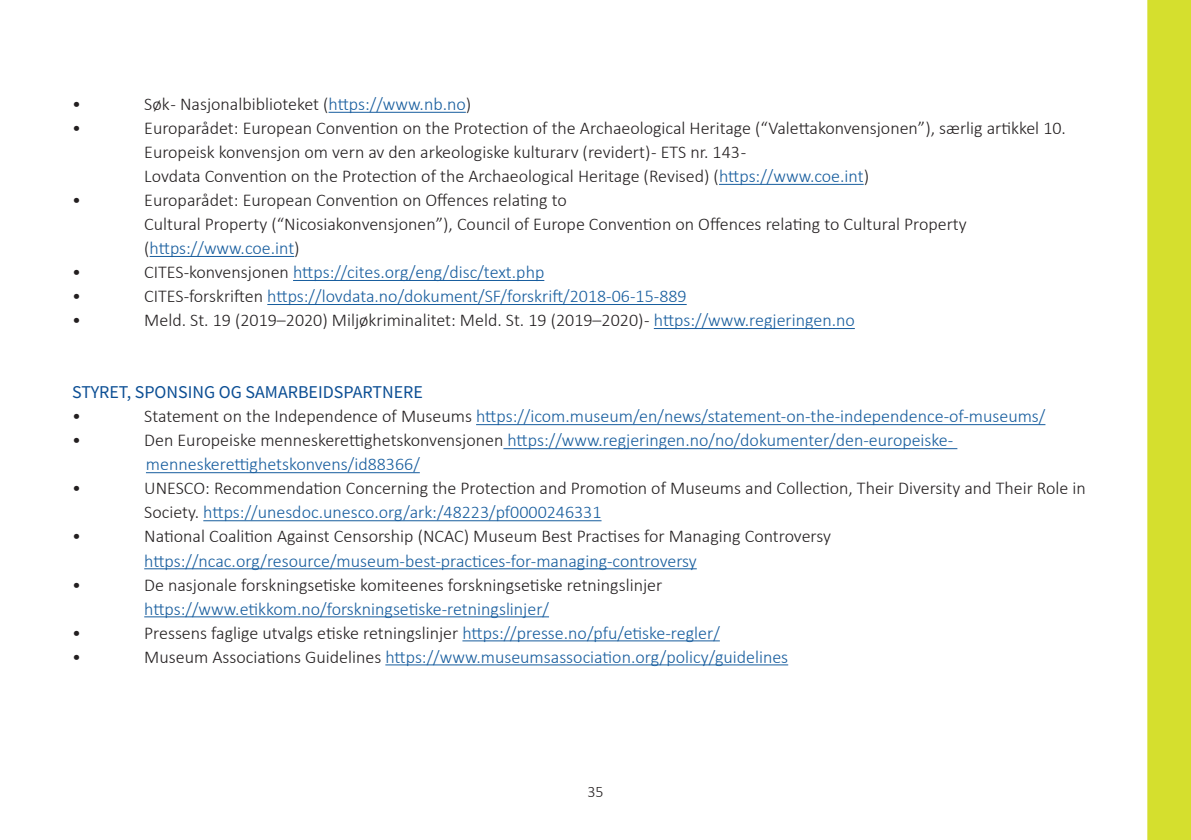
<style>
.page{position:relative;width:1191px;height:840px;background:#fff}
.page>*{position:absolute;margin:0;border:0;box-sizing:border-box;transform-origin:0 0}
.t1{font:300 18px "Calibri";color:#231f20}
.t2{font:300 18px "Calibri";color:#175d9e}
.t3{font:18px "Source Sans Variable";color:#0b4e94}
.t4{font:300 16px "Calibri";color:#231f20}
.s1{color:#175d9e}
.s2{color:#231f20}
</style>
<div class="page">
<hr style="left:328px;top:112px;width:138px;height:1px;background:#175d9e">
<hr style="left:719px;top:184px;width:144px;height:1px;background:#175d9e">
<hr style="left:150px;top:256px;width:144px;height:1px;background:#175d9e">
<hr style="left:293px;top:280px;width:251px;height:1px;background:#175d9e">
<hr style="left:267px;top:304px;width:419px;height:1px;background:#175d9e">
<hr style="left:654px;top:328px;width:201px;height:1px;background:#175d9e">
<hr style="left:476px;top:424px;width:569px;height:1px;background:#175d9e">
<hr style="left:503px;top:448px;width:454px;height:1px;background:#175d9e">
<hr style="left:146px;top:472px;width:274px;height:1px;background:#175d9e">
<hr style="left:203px;top:520px;width:398px;height:1px;background:#175d9e">
<hr style="left:144px;top:568px;width:553px;height:1px;background:#175d9e">
<hr style="left:144px;top:616px;width:405px;height:1px;background:#175d9e">
<hr style="left:462px;top:640px;width:258px;height:1px;background:#175d9e">
<hr style="left:385px;top:664px;width:403px;height:1px;background:#175d9e">
<div style="left:1147px;top:0;width:44px;height:839px;background:#d5df2e"></div>
<p class="t1" style="left:72px;top:93px;width:10px">•</p>
<p class="t1" style="left:144px;top:93px;width:328px">Søk - Nasjonalbiblioteket (<span class="s1">https://www.nb.no</span>)</p>
<p class="t1" style="left:72px;top:117px;width:10px">•</p>
<p class="t1" style="left:144px;top:117px;width:923px">Europarådet: European Convention on the Protection of the Archaeological Heritage (“Valettakonvensjonen”), særlig artikkel 10.</p>
<p class="t1" style="left:144px;top:141px;width:603px">Europeisk konvensjon om vern av den arkeologiske kulturarv (revidert) - ETS nr. 143 -</p>
<p class="t1" style="left:144px;top:165px;width:726px">Lovdata Convention on the Protection of the Archaeological Heritage (Revised) (<span class="s1">https://www.coe.int</span>)</p>
<p class="t1" style="left:72px;top:189px;width:10px">•</p>
<p class="t1" style="left:144px;top:189px;width:424px">Europarådet: European Convention on Offences relating to</p>
<p class="t1" style="left:144px;top:213px;width:824px">Cultural Property (“Nicosiakonvensjonen”), Council of Europe Convention on Offences relating to Cultural Property</p>
<p class="t2" style="left:144px;top:237px;width:157px"><span class="s2">(</span>https://www.coe.int<span class="s2">)</span></p>
<p class="t1" style="left:72px;top:261px;width:10px">•</p>
<p class="t2" style="left:144px;top:261px;width:402px"><span class="s2">CITES-konvensjonen</span> https://cites.org/eng/disc/text.php</p>
<p class="t1" style="left:72px;top:285px;width:10px">•</p>
<p class="t2" style="left:144px;top:285px;width:544px"><span class="s2">CITES-forskriften</span> https://lovdata.no/dokument/SF/forskrift/2018-06-15-889</p>
<p class="t1" style="left:72px;top:309px;width:10px">•</p>
<p class="t1" style="left:144px;top:309px;width:712px">Meld. St. 19 (2019–2020) Miljøkriminalitet: Meld. St. 19 (2019–2020) - <span class="s1">https://www.regjeringen.no</span></p>
<p class="t3" style="left:72px;top:381px;width:352px">STYRET, SPONSING OG SAMARBEIDSPARTNERE</p>
<p class="t1" style="left:72px;top:405px;width:10px">•</p>
<p class="t2" style="left:144px;top:405px;width:902px"><span class="s2">Statement on the Independence of Museums</span> https://icom.museum/en/news/statement-on-the-independence-of-museums/</p>
<p class="t1" style="left:72px;top:429px;width:10px">•</p>
<p class="t2" style="left:144px;top:429px;width:810px"><span class="s2">Den Europeiske menneskerettighetskonvensjonen</span> https://www.regjeringen.no/no/dokumenter/den-europeiske-</p>
<p class="t2" style="left:146px;top:453px;width:275px">menneskerettighetskonvens/id88366/</p>
<p class="t1" style="left:72px;top:477px;width:10px">•</p>
<p class="t1" style="left:144px;top:477px;width:943px">UNESCO: Recommendation Concerning the Protection and Promotion of Museums and Collection, Their Diversity and Their Role in</p>
<p class="t2" style="left:144px;top:501px;width:459px"><span class="s2">Society.</span> https://unesdoc.unesco.org/ark:/48223/pf0000246331</p>
<p class="t1" style="left:72px;top:525px;width:10px">•</p>
<p class="t1" style="left:144px;top:525px;width:688px">National Coalition Against Censorship (NCAC) Museum Best Practises for Managing Controversy</p>
<p class="t2" style="left:144px;top:549px;width:554px">https://ncac.org/resource/museum-best-practices-for-managing-controversy</p>
<p class="t1" style="left:72px;top:573px;width:10px">•</p>
<p class="t1" style="left:144px;top:573px;width:519px">De nasjonale forskningsetiske komiteenes forskningsetiske retningslinjer</p>
<p class="t2" style="left:144px;top:597px;width:406px">https://www.etikkom.no/forskningsetiske-retningslinjer/</p>
<p class="t1" style="left:72px;top:621px;width:10px">•</p>
<p class="t1" style="left:144px;top:621px;width:577px">Pressens faglige utvalgs etiske retningslinjer <span class="s1">https://presse.no/pfu/etiske-regler/</span></p>
<p class="t1" style="left:72px;top:645px;width:10px">•</p>
<p class="t2" style="left:144px;top:645px;width:645px"><span class="s2">Museum Associations Guidelines</span> https://www.museumsassociation.org/policy/guidelines</p>
<p class="t4" style="left:587px;top:781px;width:18px">35</p>
</div>
